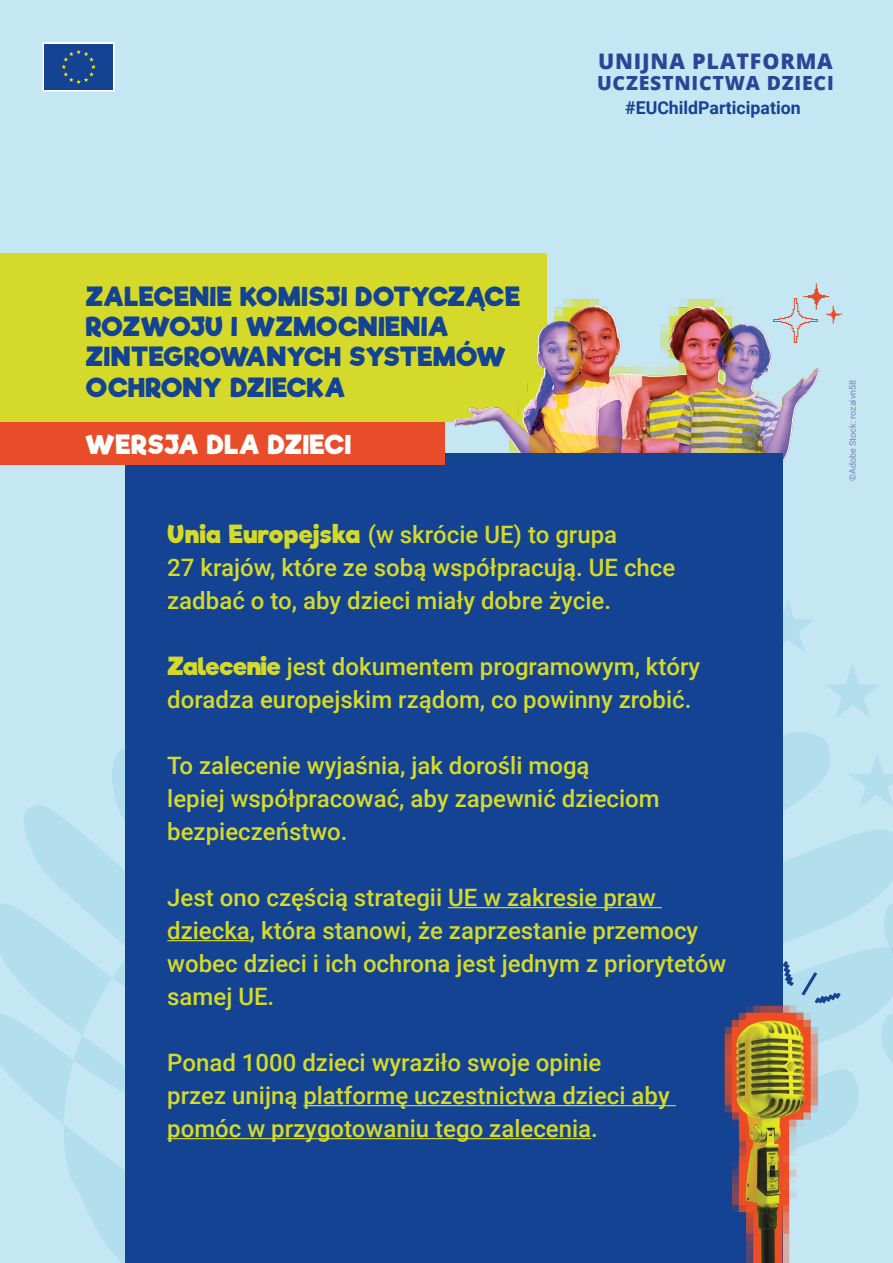
<style>
.page{position:relative;width:893px;height:1263px;background:#c5e6f3}
.page>*{position:absolute;margin:0;border:0;box-sizing:border-box;transform-origin:0 0}
.t1{font:700 25.5px/30.2px "Riffic";letter-spacing:-.015em;color:#134392}
.t2{font:700 25.5px "Riffic";color:#fff}
.Body_1{font:500 24px/33px "Roboto";color:#d5da2a}
.t3{font:800 21.45px "Open Sans";letter-spacing:.04em;color:#294697}
.t4{font:800 19.5px "Open Sans";letter-spacing:.04em;color:#294697}
.t5{font:700 17.7px "Roboto";color:#134392}
.image_copyright{font:9px "Roboto";color:#7883bd}
.s1{font-family:"Riffic";font-weight:700}
</style>
<div class="page">
<svg style="left:783px;top:808px;width:110px;height:325px;fill:#b2deed"></svg>
<svg style="left:0;top:748px;width:125px;height:515px"></svg>
<svg style="left:783px;top:599px;width:110px;height:209px"></svg>
<svg style="left:875px;top:883px;width:18px;height:241px"></svg>
<svg style="left:43px;top:42px;width:72px;height:49px;background:#2f5999"></svg>
<div style="left:0;top:254px;width:546px;height:168px;background:#d5da2a"></div>
<img style="left:446px;top:254px;width:374px;height:208px">
<div style="left:125px;top:454px;width:658px;height:809px;background:#134392"></div>
<hr style="left:448px;top:907px;width:214px;height:1px;background:#d5da2a">
<hr style="left:167px;top:940px;width:83px;height:1px;background:#d5da2a">
<hr style="left:303px;top:1105px;width:373px;height:1px;background:#d5da2a">
<hr style="left:167px;top:1138px;width:424px;height:1px;background:#d5da2a">
<div style="left:0;top:422px;width:444px;height:43px;background:#e94c28"></div>
<svg style="left:783px;top:961px;width:11px;height:25px"></svg>
<svg style="left:801px;top:972px;width:40px;height:31px"></svg>
<img style="left:724px;top:995px;width:109px;height:268px">
<svg style="left:773px;top:283px;width:69px;height:60px"></svg>
<p class="t3" style="left:598px;top:45px;width:236px">UNIJNA PLATFORMA</p>
<p class="t4" style="left:597px;top:68px;width:238px">UCZESTNICTWA DZIECI</p>
<p class="t5" style="left:625px;top:95px;width:177px">#EUChildParticipation</p>
<p class="t1" style="left:86px;top:282px;width:436px">ZALECENIE KOMISJI DOTYCZĄCE<br>ROZWOJU I WZMOCNIENIA<br>ZINTEGROWANYCH SYSTEMÓW<br>OCHRONY DZIECKA</p>
<p class="t2" style="left:85px;top:429px;width:268px">WERSJA DLA DZIECI</p>
<p class="Body_1" style="left:167px;top:517px;width:451px"><span class="s1">Unia Europejska</span> (w skrócie UE) to grupa</p>
<p class="Body_1" style="left:167px;top:550px;width:510px">27 krajów, które ze sobą współpracują. UE chce</p>
<p class="Body_1" style="left:167px;top:583px;width:445px">zadbać o to, aby dzieci miały dobre życie.</p>
<p class="Body_1" style="left:167px;top:649px;width:534px"><span class="s1">Zalecenie</span> jest dokumentem programowym, który</p>
<p class="Body_1" style="left:167px;top:682px;width:526px">doradza europejskim rządom, co powinny zrobić.</p>
<p class="Body_1" style="left:167px;top:748px;width:424px">To zalecenie wyjaśnia, jak dorośli mogą</p>
<p class="Body_1" style="left:167px;top:781px;width:494px">lepiej współpracować, aby zapewnić dzieciom bezpieczeństwo.</p>
<p class="Body_1" style="left:167px;top:880px;width:561px">Jest ono częścią strategii UE w zakresie praw dziecka, która stanowi, że zaprzestanie przemocy wobec dzieci i ich ochrona jest jednym z priorytetów samej UE.</p>
<p class="Body_1" style="left:167px;top:1045px;width:436px">Ponad 1000 dzieci wyraziło swoje opinie</p>
<p class="Body_1" style="left:167px;top:1078px;width:504px">przez unijną platformę uczestnictwa dzieci aby pomóc w przygotowaniu tego zalecenia.</p>
<p class="image_copyright" style="left:846px;top:481px;width:103px;rotate:-90deg">©Adobe Stock: rozaivn58</p>
</div>
